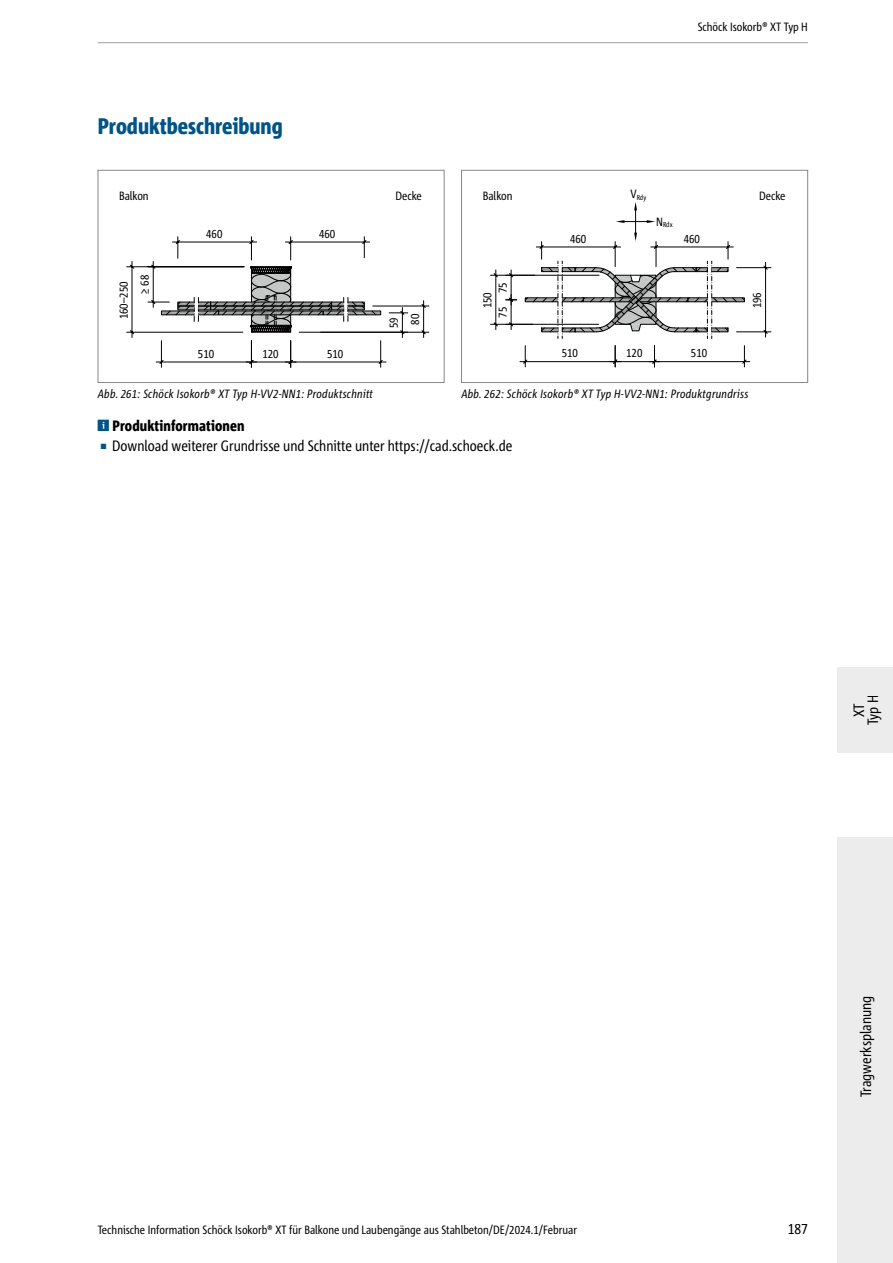
<style>
.page{position:relative;width:893px;height:1263px;background:#fff}
.page>*{position:absolute;margin:0;border:0;box-sizing:border-box;transform-origin:0 0}
.t1{font:800 condensed 22.5px "Corpid Schoeck";color:#005487}
.t2{font:condensed 15px/14.1px "Corpid Schoeck";color:#000;text-align:center}
.t3{font:800 condensed 15px "Corpid Schoeck";letter-spacing:.01em;color:#000}
.t4{font:condensed 12px "Corpid Schoeck";color:#000}
.t5{font:italic condensed 12px "Corpid Schoeck";letter-spacing:.02em;color:#000}
.t6{font:condensed 7.2px "Corpid Schoeck";letter-spacing:-.005em;color:#000}
.s1{font-size:7.5px;color:#005487}
</style>
<div class="page">
<div style="left:838px;top:837px;width:55px;height:426px;background:#ececed"></div>
<div style="left:838px;top:668px;width:55px;height:85px;background:#ececed"></div>
<hr style="left:98px;top:42px;width:710px;height:1px;background:#9c9d9d">
<svg style="left:126px;top:236px;width:303px;height:132px"></svg>
<div style="left:347px;top:302px;width:18px;height:4px;border:1px solid #000"></div>
<div style="left:98px;top:170px;width:346px;height:213px;border:1px solid #878786"></div>
<svg style="left:519px;top:345px;width:231px;height:22px"></svg>
<svg style="left:490px;top:202px;width:281px;height:136px"></svg>
<div style="left:461px;top:170px;width:347px;height:213px;border:1px solid #878786"></div>
<h1 class="t1" style="left:98px;top:112px;width:186px">Produktbeschreibung</h1>
<p class="t4" style="left:119px;top:188px;width:31px">Balkon</p>
<p class="t4" style="left:395px;top:188px;width:28px">Decke</p>
<p class="t4" style="left:116px;top:319px;width:39px;rotate:-90deg">160–250</p>
<p class="t4" style="left:137px;top:294px;width:20px;rotate:-90deg">≥ 68</p>
<p class="t4" style="left:206px;top:226px;width:18px">460</p>
<p class="t4" style="left:319px;top:226px;width:18px">460</p>
<p class="t4" style="left:198px;top:346px;width:18px">510</p>
<p class="t4" style="left:262px;top:346px;width:18px">120</p>
<p class="t4" style="left:327px;top:346px;width:18px">510</p>
<p class="t5" style="left:98px;top:387px;width:277px">Abb. 261: Schöck Isokorb® XT Typ H-VV2-NN1: Produktschnitt</p>
<p class="t4" style="left:386px;top:328px;width:12px;rotate:-90deg">59</p>
<p class="t4" style="left:407px;top:325px;width:12px;rotate:-90deg">80</p>
<p class="t4" style="left:698px;top:19px;width:112px">Schöck Isokorb® XT Typ H</p>
<p class="t6" style="left:630px;top:193px;width:17px"><sup>V</sup>Rdy</p>
<p class="t4" style="left:483px;top:188px;width:31px">Balkon</p>
<p class="t4" style="left:759px;top:188px;width:28px">Decke</p>
<p class="t6" style="left:656px;top:220px;width:18px"><sup>N</sup>Rdx</p>
<p class="t4" style="left:495px;top:293px;width:12px;rotate:-90deg">75</p>
<p class="t4" style="left:480px;top:308px;width:18px;rotate:-90deg">150</p>
<p class="t4" style="left:495px;top:318px;width:12px;rotate:-90deg">75</p>
<p class="t4" style="left:570px;top:231px;width:18px">460</p>
<p class="t4" style="left:684px;top:231px;width:18px">460</p>
<p class="t4" style="left:562px;top:345px;width:18px">510</p>
<p class="t4" style="left:626px;top:345px;width:18px">120</p>
<p class="t4" style="left:691px;top:345px;width:18px">510</p>
<p class="t4" style="left:749px;top:308px;width:18px;rotate:-90deg">196</p>
<p class="t5" style="left:461px;top:387px;width:289px">Abb. 262: Schöck Isokorb® XT Typ H-VV2-NN1: Produktgrundriss</p>
<p class="t3" style="left:112px;top:417px;width:134px">Produktinformationen</p>
<p class="t2" style="left:100px;top:438px;width:413px"><span class="s1">■</span> Download weiterer Grundrisse und Schnitte unter https://cad.schoeck.de</p>
<p class="t2" style="left:852px;top:725px;width:32px;rotate:-90deg">XT<br>Typ H</p>
<p class="t4" style="left:98px;top:1222px;width:481px">Technische Information Schöck Isokorb® XT für Balkone und Laubengänge aus Stahlbeton/DE/2024.1/Februar</p>
<p class="t2" style="left:788px;top:1222px;width:22px">187</p>
<p class="t2" style="left:859px;top:1097px;width:103px;rotate:-90deg">Tragwerksplanung</p>
</div>
